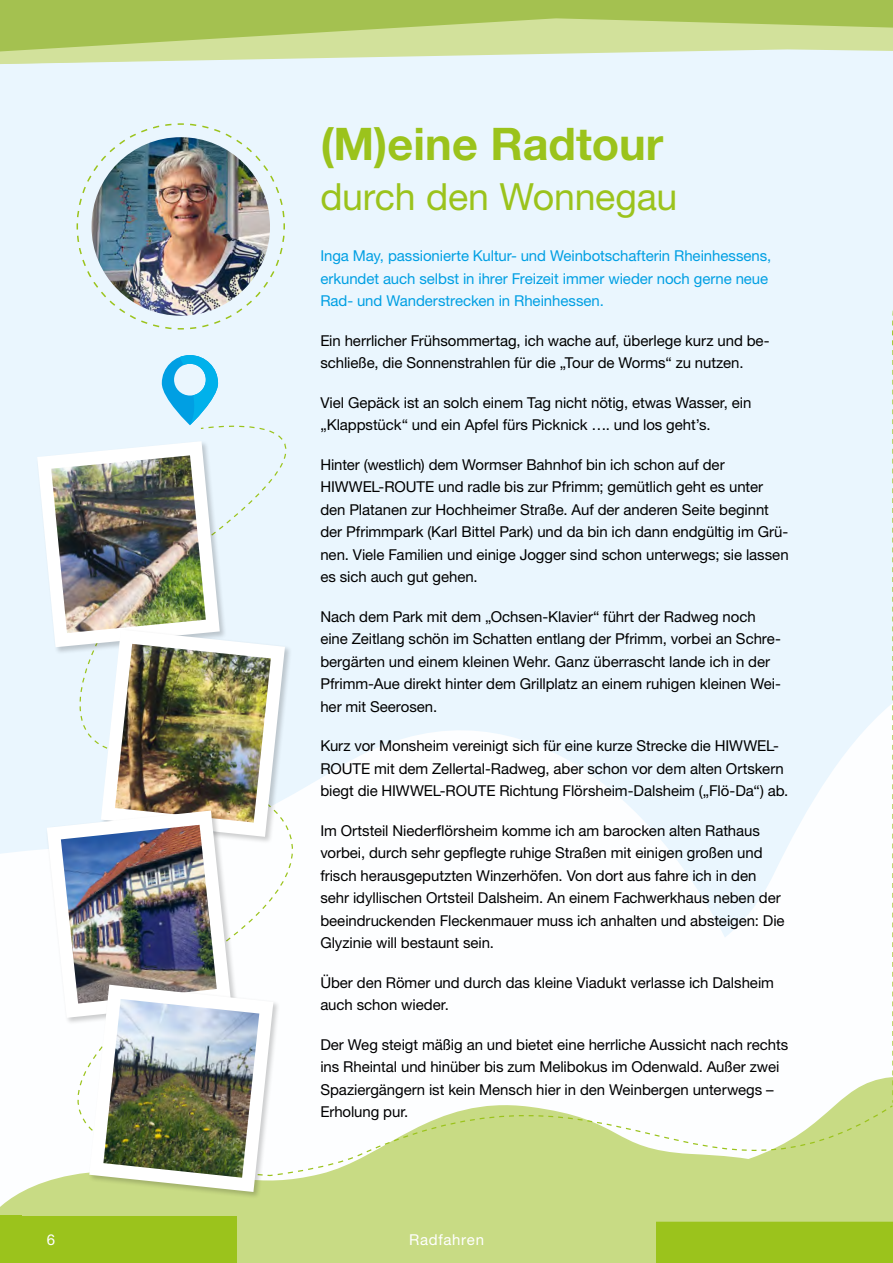
<style>
.page{position:relative;width:893px;height:1263px;background:#fff}
.page>*{position:absolute;margin:0;border:0;box-sizing:border-box;transform-origin:0 0}
.t1{font:700 45px "Helvetica Neue LT Pro";color:#9bc31c}
.t2{font:37.5px "Helvetica Neue LT Pro";letter-spacing:-.01em;color:#9bc31c}
.t3{font:15px/22.5px "Helvetica Neue LT Pro";letter-spacing:-.005em;color:#000}
.t4{font:15px/22.5px "Helvetica Neue LT Pro";letter-spacing:-.005em;color:#009fe3}
.t5{font:15px "Helvetica Neue LT Pro";letter-spacing:.045em;color:#fff}
</style>
<div class="page">
<div style="left:0;top:0;width:893px;height:1129px;background:#eaf6fe"></div>
<div style="left:0;top:850px;width:37px;height:109px;background:#fdfeff"></div>
<div style="left:0;top:1216px;width:893px;height:47px;background:#9bc31c"></div>
<svg style="left:0;top:959px;width:893px;height:263px;background:#dfeab9"></svg>
<div style="left:0;top:1216px;width:292px;height:47px;background:#9bc31c"></div>
<div style="left:237px;top:1216px;width:419px;height:47px;background:#c8db84"></div>
<svg style="left:0;top:54px;width:536px;height:10px"></svg>
<svg style="left:0;top:0;width:882px;height:54px;background:#b8cf72"></svg>
<img style="left:76px;top:123px;width:209px;height:207px">
<div style="left:22px;top:954px;width:15px;height:222px;background:#fdfeff"></div>
<div style="left:365px;top:1177px;width:525px;height:45px;background:#c8db84"></div>
<svg style="left:357px;top:713px;width:536px;height:464px"></svg>
<svg style="left:882px;top:0;width:11px;height:1104px"></svg>
<div style="left:88px;top:983px;width:193px;height:216px;background:#000;opacity:.2"></div>
<img style="left:37px;top:355px;width:320px;height:837px">
<img style="left:103px;top:999px;width:156px;height:179px">
<div style="left:237px;top:1211px;width:419px;height:15px;background:#c8db84"></div>
<h1 class="t1" style="left:320px;top:116px;width:345px">(M)eine Radtour</h1>
<h2 class="t2" style="left:320px;top:173px;width:359px">durch den Wonnegau</h2>
<p class="t4" style="left:320px;top:244px;width:453px">Inga May, passionierte Kultur- und Weinbotschafterin Rheinhessens, erkundet auch selbst in ihrer Freizeit immer wieder noch gerne neue<br>Rad- und Wanderstrecken in Rheinhessen.</p>
<p class="t3" style="left:320px;top:329px;width:451px">Ein herrlicher Frühsommertag, ich wache auf, überlege kurz und be&shy;schließe, die Sonnenstrahlen für die „Tour de Worms“ zu nutzen.</p>
<p class="t3" style="left:320px;top:391px;width:433px">Viel Gepäck ist an solch einem Tag nicht nötig, etwas Wasser, ein „Klappstück“ und ein Apfel fürs Picknick …. und los geht’s.</p>
<p class="t3" style="left:320px;top:453px;width:470px">Hinter (westlich) dem Wormser Bahnhof bin ich schon auf der HIWWEL-ROUTE und radle bis zur Pfrimm; gemütlich geht es unter den Platanen zur Hochheimer Straße. Auf der anderen Seite beginnt der Pfrimmpark (Karl Bittel Park) und da bin ich dann endgültig im Grü&shy;nen. Viele Familien und einige Jogger sind schon unterwegs; sie lassen es sich auch gut gehen.</p>
<p class="t3" style="left:320px;top:605px;width:462px">Nach dem Park mit dem „Ochsen-Klavier“ führt der Radweg noch eine Zeitlang schön im Schatten entlang der Pfrimm, vorbei an Schre&shy;bergärten und einem kleinen Wehr. Ganz überrascht lande ich in der Pfrimm-Aue direkt hinter dem Grillplatz an einem ruhigen kleinen Wei&shy;her mit Seerosen.</p>
<p class="t3" style="left:320px;top:734px;width:470px">Kurz vor Monsheim vereinigt sich für eine kurze Strecke die HIWWEL-<br>ROUTE mit dem Zellertal-Radweg, aber schon vor dem alten Ortskern biegt die HIWWEL-ROUTE Richtung Flörsheim-Dalsheim („Flö-Da“) ab.</p>
<p class="t3" style="left:320px;top:819px;width:466px">Im Ortsteil Niederflörsheim komme ich am barocken alten Rathaus vorbei, durch sehr gepflegte ruhige Straßen mit einigen großen und frisch herausgeputzten Winzerhöfen. Von dort aus fahre ich in den sehr idyllischen Ortsteil Dalsheim. An einem Fachwerkhaus neben der beeindruckenden Fleckenmauer muss ich anhalten und absteigen: Die Glyzinie will bestaunt sein.</p>
<p class="t3" style="left:320px;top:971px;width:455px">Über den Römer und durch das kleine Viadukt verlasse ich Dalsheim auch schon wieder.</p>
<p class="t3" style="left:320px;top:1033px;width:469px">Der Weg steigt mäßig an und bietet eine herrliche Aussicht nach rechts ins Rheintal und hinüber bis zum Melibokus im Odenwald. Außer zwei Spaziergängern ist kein Mensch hier in den Weinbergen unterwegs – Erholung pur.</p>
<p class="t5" style="left:47px;top:1230px;width:10px">6</p>
<p class="t5" style="left:409px;top:1230px;width:76px">Radfahren</p>
</div>
